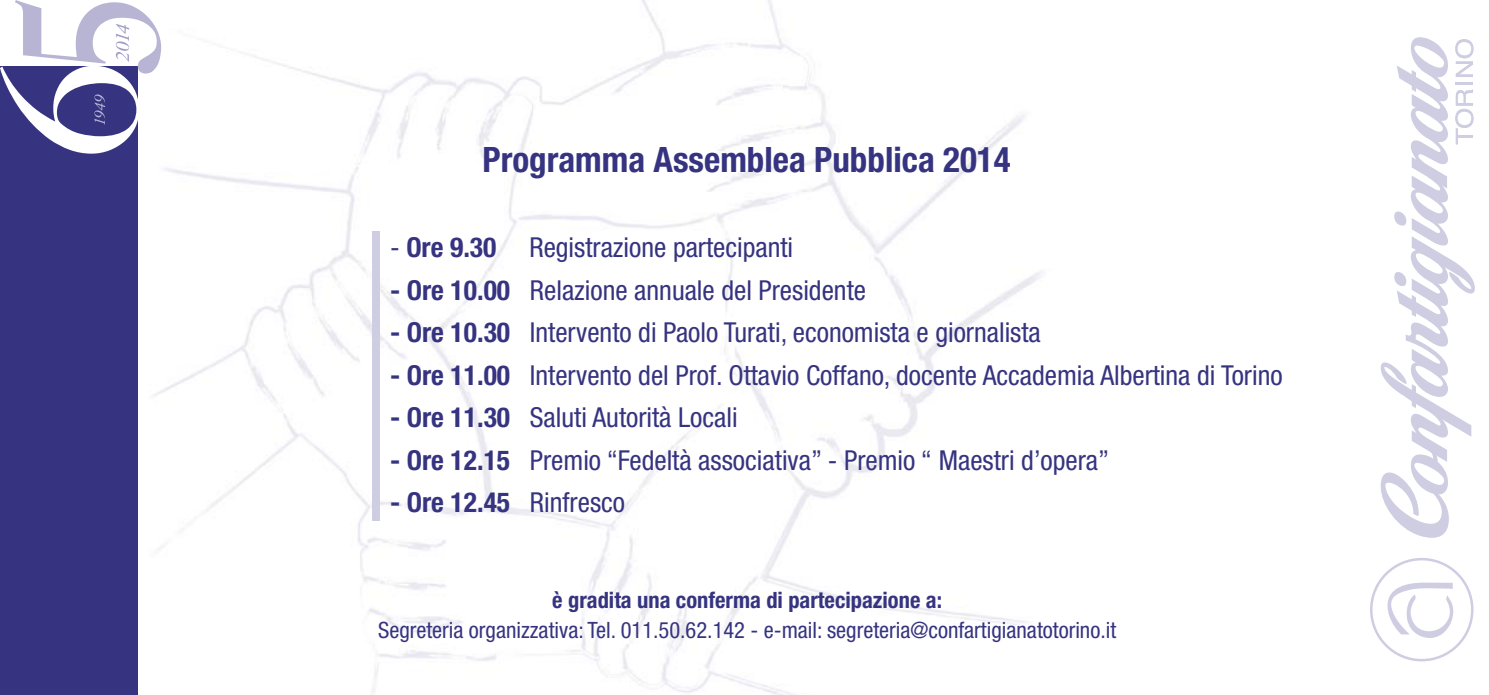
<style>
.page{position:relative;width:1489px;height:695px;background:#fff}
.page>*{position:absolute;margin:0;border:0;box-sizing:border-box;transform-origin:0 0}
.t1{font:700 condensed 35px "Helvetica Neue LT Std";color:#363480}
.t2{font:condensed 27.5px "Helvetica Neue LT Std";color:#363480}
.t3{font:700 condensed 27.5px "Helvetica Neue LT Std";color:#363480}
.t4{font:condensed 22.5px "Helvetica Neue LT Std";color:#363480}
.t5{font:700 condensed 22.5px "Helvetica Neue LT Std";color:#363480}
.s1{font-weight:700}
.s2{font-weight:400}
</style>
<div class="page">
<img style="left:153px;top:0;width:889px;height:694px">
<div style="left:0;top:66px;width:138px;height:628px;background:#363480"></div>
<svg style="left:0;top:0;width:161px;height:154px"></svg>
<svg style="left:1380px;top:37px;width:94px;height:501px"></svg>
<div style="left:1369px;top:557px;width:104px;height:104px;border:2px solid #cfcde2;border-radius:50%"></div>
<svg style="left:1387px;top:582px;width:66px;height:56px"></svg>
<div style="left:371px;top:231px;width:8px;height:290px;background:#cfcde2"></div>
<p class="t1" style="left:482px;top:138px;width:529px">Programma Assemblea Pubblica 2014</p>
<p class="t2" style="left:390px;top:231px;width:404px">- <span class="s1">Ore 9.30</span> Registrazione partecipanti</p>
<p class="t2" style="left:390px;top:274px;width:477px"><span class="s1">- Ore 10.00</span> Relazione annuale del Presidente</p>
<p class="t2" style="left:390px;top:316px;width:652px"><span class="s1">- Ore 10.30</span> Intervento di Paolo Turati, economista e giornalista</p>
<p class="t2" style="left:390px;top:359px;width:894px"><span class="s1">- Ore 11.00</span> Intervento del Prof. Ottavio Coffano, docente Accademia Albertina di Torino</p>
<p class="t2" style="left:390px;top:401px;width:349px"><span class="s1">- Ore 11.30</span> Saluti Autorità Locali</p>
<p class="t2" style="left:390px;top:444px;width:720px"><span class="s1">- Ore 12.15</span> Premio “Fedeltà associativa” - Premio “ Maestri d’opera”</p>
<p class="t3" style="left:390px;top:486px;width:236px">- Ore 12.45 <span class="s2">Rinfresco</span></p>
<p class="t5" style="left:552px;top:586px;width:391px">è gradita una conferma di partecipazione a:</p>
<p class="t4" style="left:378px;top:617px;width:739px">Segreteria organizzativa: Tel. 011.50.62.142 - e-mail: segreteria@confartigianatotorino.it</p>
</div>
